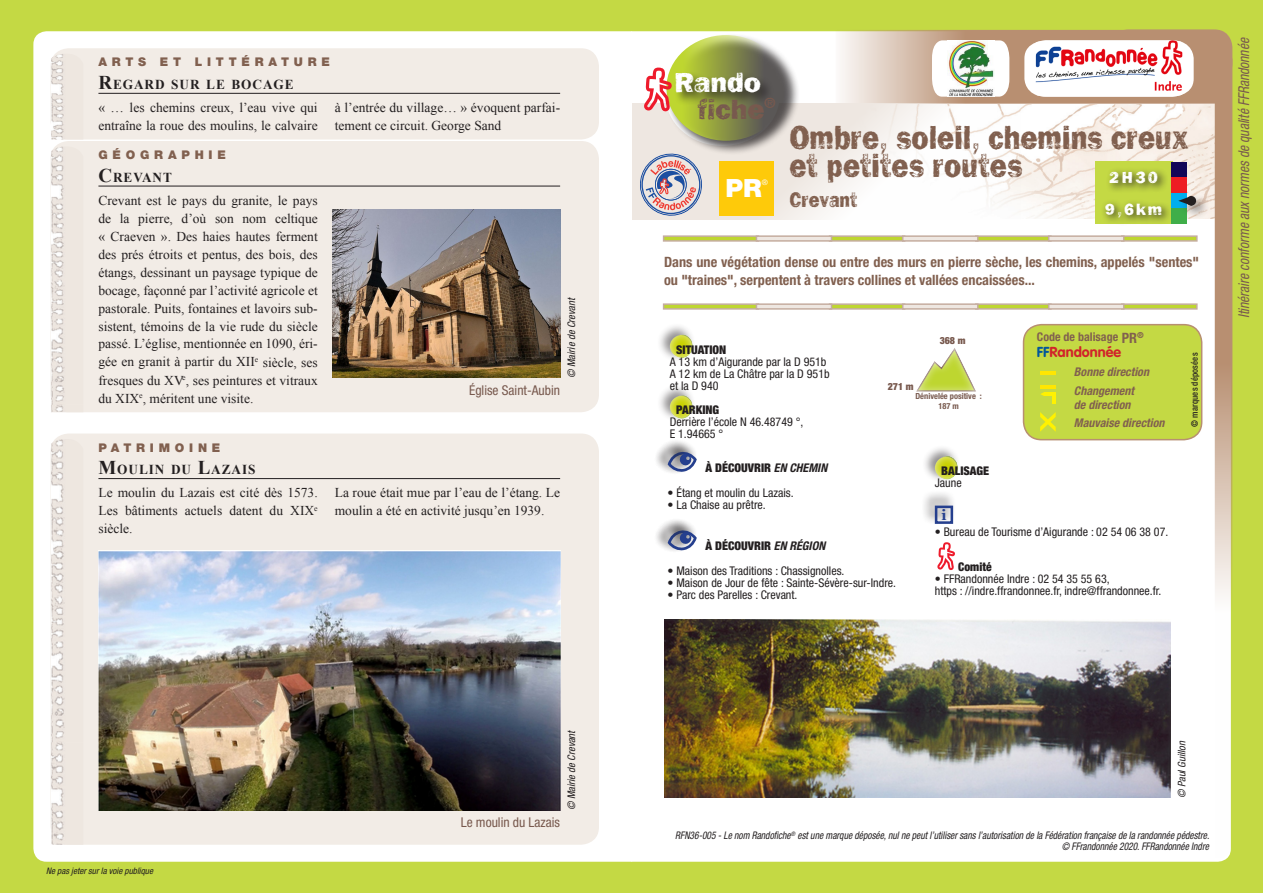
<style>
.page{position:relative;width:1263px;height:893px;background:#fff}
.page>*{position:absolute;margin:0;border:0;box-sizing:border-box;transform-origin:0 0}
.t1{font:34.2px/28.5px "Frankie OTF";color:#81604f;scale:.83 1}
.t2{font:28.5px/27.5px "Frankie OTF";color:#fff}
.t3{font:900 25.2px "Helvetica Neue LT Std";color:#fff}
.t4{font:21.6px "Frankie OTF";color:#81604f;scale:.83 1}
.t5{font:16.8px/32px "Frankie OTF";letter-spacing:.15em;color:#fff}
.t6{font:italic condensed 15px "Helvetica Neue LT Std";color:#78594e;scale:.9 1}
.t7{font:700 14.4px "Georgia";color:#253f8e}
.t8{font:700 condensed 14.25px/17.2px "Helvetica Neue LT Std";color:#81604f}
.t9{font:700 14.25px "VAG Rounded Std";color:#d1232a}
.t10{font:700 13.65px "Times New Roman";letter-spacing:.07em;color:#231f20}
.t11{font:13.5px/18px "Times New Roman";color:#231f20}
.t12{font:condensed 13.5px "Helvetica Neue LT Std";color:#78594e}
.t13{font:condensed 12px/12px "Helvetica Neue LT Std";color:#231f20}
.t14{font:900 condensed 12px "Helvetica Neue LT Std";color:#231f20}
.t15{font:italic 700 condensed 12px/19.5px "Helvetica Neue LT Std";letter-spacing:-.02em;color:#81604f}
.t16{font:900 12px "Helvetica Neue LT Std";letter-spacing:.4em;color:#81604f}
.t17{font:700 condensed 12px "Helvetica Neue LT Std";color:#81604f}
.t18{font:italic condensed 10.5px/10.5px "Helvetica Neue LT Std";color:#231f20;text-align:right;scale:.9 1}
.t19{font:italic condensed 10.5px "Helvetica Neue LT Std";color:#231f20}
.t20{font:900 condensed 9.9px "Helvetica Neue LT Std";color:#78594e}
.t21{font:italic condensed 9px "Helvetica Neue LT Std";color:#231f20}
.t22{font:500 condensed 9px "Helvetica Neue LT Std";letter-spacing:.02em;color:#231f20;scale:.96 1}
.t23{font:700 condensed 8.4px/9.6px "Helvetica Neue LT Std";color:#78594e;text-align:center}
.t24{font:7.65px "Helvetica Neue LT Std";color:#fff}
.s1{font-size:19.5px}
.s2{color:#78594e}
.s3{font-size:14.25px}
.s4{color:#01569b}
.s5{font-weight:700;font-style:italic}
</style>
<div class="page">
<div style="left:0;top:0;width:631px;height:893px;background:#c4d944"></div>
<div style="left:631px;top:0;width:632px;height:893px;background:#c4d944"></div>
<div style="left:632px;top:31px;width:594px;height:831px;background:#fff"></div>
<div style="left:33px;top:31px;width:599px;height:831px;background:#fff"></div>
<div style="left:632px;top:103px;width:388px;height:117px;background:#eee7e1"></div>
<div style="left:664px;top:33px;width:136px;height:122px;background:#231f20;opacity:.75"></div>
<svg style="left:666px;top:35px;width:120px;height:106px;background:#8d964c"></svg>
<div style="left:674px;top:71px;width:100px;height:35px;background:#231f20;opacity:.75"></div>
<svg style="left:643px;top:68px;width:29px;height:43px"></svg>
<div style="left:720px;top:161px;width:54px;height:54px;background:#feca0a"></div>
<svg style="left:663px;top:235px;width:93px;height:7px"></svg>
<svg style="left:832px;top:235px;width:4px;height:7px"></svg>
<svg style="left:756px;top:235px;width:76px;height:7px"></svg>
<svg style="left:663px;top:303px;width:93px;height:7px"></svg>
<svg style="left:832px;top:303px;width:4px;height:7px"></svg>
<svg style="left:756px;top:303px;width:76px;height:7px"></svg>
<div style="left:657px;top:323px;width:39px;height:39px;background:#231f20;opacity:.5"></div>
<div style="left:669px;top:332px;width:30px;height:27px;background:#fff;opacity:.75"></div>
<div style="left:657px;top:384px;width:39px;height:39px;background:#231f20;opacity:.5"></div>
<div style="left:669px;top:393px;width:30px;height:27px;background:#fff;opacity:.75"></div>
<div style="left:653px;top:439px;width:44px;height:36px;background:#231f20;opacity:.5"></div>
<div style="left:665px;top:441px;width:27px;height:27px;background:#231f20;opacity:.5"></div>
<svg style="left:668px;top:451px;width:29px;height:22px"></svg>
<div style="left:653px;top:518px;width:44px;height:35px;background:#231f20;opacity:.5"></div>
<div style="left:665px;top:520px;width:27px;height:26px;background:#231f20;opacity:.5"></div>
<svg style="left:668px;top:530px;width:29px;height:21px"></svg>
<svg style="left:640px;top:154px;width:62px;height:61px"></svg>
<svg style="left:836px;top:30px;width:396px;height:829px;background:#f3f0e1"></svg>
<img style="left:947px;top:40px;width:47px;height:57px">
<img style="left:664px;top:619px;width:506px;height:179px">
<div style="left:51px;top:434px;width:548px;height:411px;background:#f2ece6;border-radius:18px"></div>
<hr style="left:98px;top:478px;width:462px;height:1px;background:#231f20">
<img style="left:51px;top:439px;width:14px;height:406px">
<img style="left:99px;top:550px;width:461px;height:260px">
<div style="left:51px;top:141px;width:548px;height:271px;background:#f2ece6;border-radius:18px"></div>
<hr style="left:98px;top:186px;width:462px;height:1px;background:#231f20">
<img style="left:51px;top:147px;width:14px;height:265px">
<img style="left:332px;top:210px;width:228px;height:168px">
<div style="left:51px;top:48px;width:548px;height:92px;background:#f2ece6;border-radius:18px"></div>
<hr style="left:98px;top:93px;width:462px;height:1px;background:#231f20">
<img style="left:51px;top:54px;width:14px;height:86px">
<p class="t16" style="left:98px;top:55px;width:13px">AR</p>
<p class="t16" style="left:125px;top:55px;width:206px">TS ET LITTÉRATURE</p>
<p class="t10" style="left:98px;top:75px;width:197px"><span class="s1">R</span>EGARD SUR LE BOCAGE</p>
<p class="t11" style="left:98px;top:98px;width:221px">« … les chemins creux, l’eau vive qui entraîne la roue des moulins, le calvaire</p>
<p class="t11" style="left:335px;top:98px;width:227px">à l’entrée du village… » évoquent parfai&shy;tement ce circuit. George Sand</p>
<p class="t16" style="left:98px;top:148px;width:54px">GÉOGR</p>
<p class="t16" style="left:168px;top:148px;width:59px">APHIE</p>
<p class="t10" style="left:98px;top:168px;width:75px"><span class="s1">C</span>REVANT</p>
<p class="t11" style="left:98px;top:191px;width:221px;text-align:justify">Crevant est le pays du granite, le pays de la pierre, d’où son nom celtique « Craeven ». Des haies hautes ferment des prés étroits et pentus, des bois, des étangs, dessinant un paysage typique de bocage, façonné par l’activité agricole et pastorale. Puits, fontaines et lavoirs sub&shy;sistent, témoins de la vie rude du siècle passé. L’église, mentionnée en 1090, éri&shy;gée en granit à partir du XII<sup>e</sup> siècle, ses fresques du XV<sup>e</sup>, ses peintures et vitraux du XIX<sup>e</sup>, méritent une visite.</p>
<p class="t12" style="left:469px;top:382px;width:92px">Église Saint-Aubin</p>
<p class="t19" style="left:565px;top:378px;width:82px;rotate:-90deg">© Mairie de Crevant</p>
<p class="t16" style="left:98px;top:440px;width:123px">PATRIMOINE</p>
<p class="t10" style="left:98px;top:460px;width:159px"><span class="s1">M</span>OULIN DU <span class="s1">L</span>AZAIS</p>
<p class="t11" style="left:98px;top:483px;width:221px;text-align:justify">Le moulin du Lazais est cité dès 1573.<br>Les bâtiments actuels datent du XIX<sup>e </sup>siècle.</p>
<p class="t11" style="left:335px;top:483px;width:227px">La roue était mue par l’eau de l’étang. Le moulin a été en activité jusqu’en 1939.</p>
<p class="t19" style="left:565px;top:810px;width:82px;rotate:-90deg">© Mairie de Crevant</p>
<p class="t21" style="left:46px;top:865px;width:108px">Ne pas jeter sur la voie publique</p>
<p class="t12" style="left:461px;top:815px;width:101px">Le moulin du Lazais</p>
<h2 class="t2" style="left:698px;top:68px;width:79px;text-indent:-23px">Rando <span class="s2">fiche</span><sup>®</sup></h2>
<h3 class="t3" style="left:726px;top:173px;width:38px">PR</h3>
<p class="t24" style="left:762px;top:177px;width:8px">®</p>
<h1 class="t1" style="left:789px;top:122px;width:482px">Ombre, soleil, chemins creux et petites routes</h1>
<h3 class="t4" style="left:789px;top:187px;width:83px">Crevant</h3>
<p class="t5" style="left:1105px;top:161px;width:59px">2H30<br>9,6km</p>
<p class="t8" style="left:664px;top:254px;width:537px">Dans une végétation dense ou entre des murs en pierre sèche, les chemins, appelés "sentes" ou "traines", serpentent à travers collines et vallées encaissées...</p>
<p class="t17" style="left:1037px;top:329px;width:108px">Code de balisage <span class="s3">PR</span><sup>®</sup></p>
<p class="t9" style="left:1037px;top:343px;width:86px"><span class="s4">FF</span>Randonnée</p>
<p class="t15" style="left:1074px;top:362px;width:77px">Bonne direction<br>Changement</p>
<p class="t15" style="left:1074px;top:396px;width:93px;line-height:18px">de direction<br>Mauvaise direction</p>
<p class="t20" style="left:940px;top:334px;width:27px">368 M</p>
<p class="t14" style="left:676px;top:342px;width:52px">SITUATION</p>
<p class="t13" style="left:670px;top:355px;width:161px">A 13 km d’Aigurande par la D 951b<br>A 12 km de La Châtre par la D 951b et la D 940</p>
<p class="t14" style="left:676px;top:403px;width:45px">PARKING</p>
<p class="t13" style="left:670px;top:416px;width:135px">Derrière l’école N 46.48749 °,<br>E 1.94665 °</p>
<p class="t14" style="left:705px;top:460px;width:123px">À DÉCOUVRIR <span class="s5">en chemin</span></p>
<p class="t13" style="left:668px;top:486px;width:127px">• Étang et moulin du Lazais.</p>
<p class="t13" style="left:668px;top:498px;width:100px">• La Chaise au prêtre.</p>
<p class="t14" style="left:705px;top:539px;width:121px">À DÉCOUVRIR <span class="s5">en région</span></p>
<p class="t13" style="left:668px;top:565px;width:178px">• Maison des Traditions : Chassignolles.</p>
<p class="t13" style="left:668px;top:577px;width:230px">• Maison de Jour de fête : Sainte-Sévère-sur-Indre.</p>
<p class="t13" style="left:668px;top:589px;width:131px">• Parc des Parelles : Crevant.</p>
<p class="t20" style="left:888px;top:381px;width:27px">271 M</p>
<p class="t23" style="left:915px;top:391px;width:68px">Dénivelée positive :<br>187 m</p>
<p class="t14" style="left:941px;top:463px;width:50px">BALISAGE</p>
<p class="t13" style="left:935px;top:477px;width:28px">Jaune</p>
<p class="t13" style="left:935px;top:526px;width:235px">• Bureau de Tourisme d’Aigurande : 02 54 06 38 07.</p>
<p class="t14" style="left:958px;top:560px;width:35px">COMITÉ</p>
<p class="t13" style="left:935px;top:573px;width:228px">• FFRandonnée Indre : 02 54 35 55 63,<br>https : //indre.ffrandonnee.fr, indre@ffrandonnee.fr.</p>
<p class="t7" style="left:941px;top:506px;width:7px">i</p>
<p class="t22" style="left:1189px;top:427px;width:79px;rotate:-90deg">© marques déposées</p>
<p class="t6" style="left:1235px;top:318px;width:313px;rotate:-90deg">Itinéraire conforme aux normes de qualité FFRandonnée</p>
<p class="t19" style="left:1175px;top:798px;width:59px;rotate:-90deg">© Paul Guillon</p>
<p class="t18" style="left:675px;top:831px;width:595px">RFN36-005 - Le nom Randofiche<sup>®</sup> est une marque déposée, nul ne peut l’utiliser sans l’autorisation de la Fédération française de la randonnée pédestre. © FFrandonnée 2020. FFRandonnée Indre</p>
</div>
